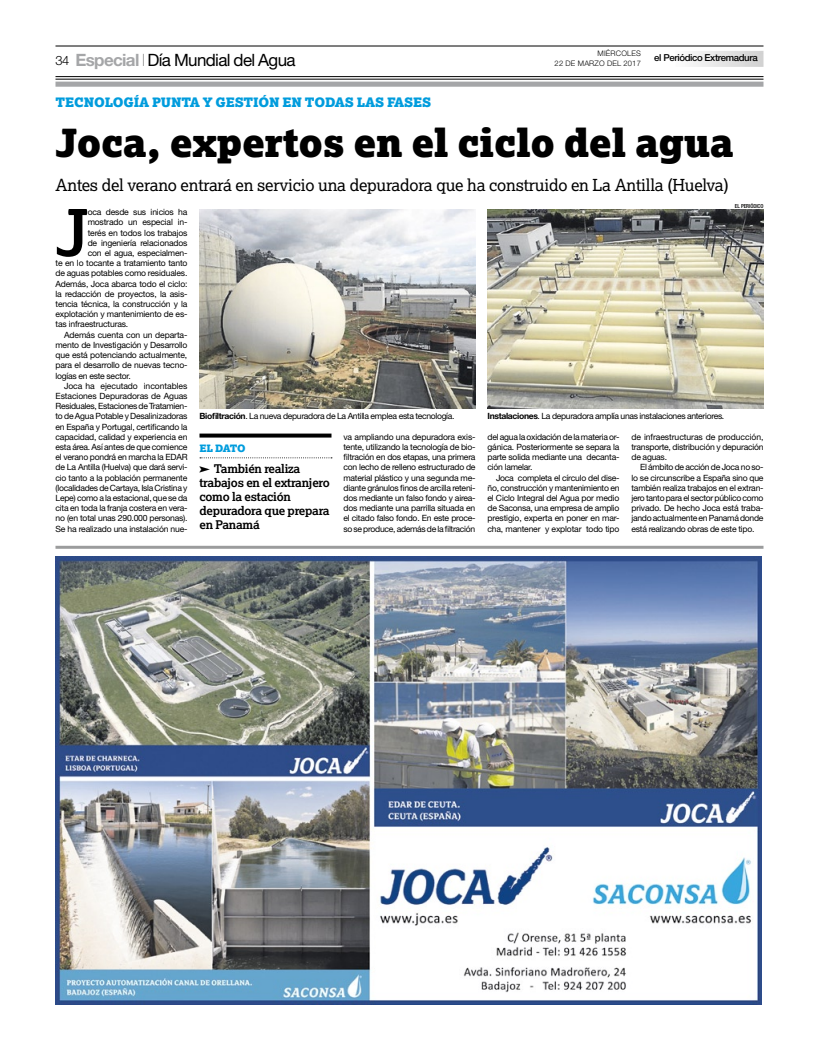
<style>
.page{position:relative;width:819px;height:1049px;background:#fff}
.page>*{position:absolute;margin:0;border:0;box-sizing:border-box;transform-origin:0 0}
.t1{font:700 64.6px "Lexia";color:#000}
.t2{font:900 38.8px "Lexia";letter-spacing:-.01em;color:#000}
.t3{font:17px "Helvetica Neue LT Std";letter-spacing:-.04em;color:#000}
.t4{font:16.6px "Lexia";letter-spacing:-.015em;color:#000}
.t5{font:900 13px "Lexia";letter-spacing:-.01em;color:#009cdd}
.t6{font:700 12px/14px "Lexia";letter-spacing:-.025em;color:#000}
.t7{font:900 10.2px "Lexia";color:#009cdd}
.t8{font:500 9.6px "Helvetica Neue LT Std";letter-spacing:-.04em;color:#000}
.t9{font:8.6px/10.2px "Helvetica Neue LT Std";letter-spacing:-.025em;color:#000;text-align:justify}
.t10{font:300 7.6px/9.6px "Helvetica Neue";letter-spacing:.02em;color:#000;text-align:right}
.t11{font:500 condensed 5.5px "Helvetica Neue LT Std";letter-spacing:-.005em;color:#000}
.s1{font-family:"Helvetica Neue";font-weight:300;font-size:12.9px}
.s2{font-weight:700;color:#a5a6a8}
.s3{font-weight:200}
.s4{font-weight:700}
.s5{font-family:"Pointers";font-weight:400}
</style>
<div class="page">
<hr style="left:56px;top:546px;width:708px;height:3px;background:#9b9c9d">
<svg style="left:200px;top:434px;width:132px;height:4px"></svg>
<svg style="left:200px;top:457px;width:132px;height:1px"></svg>
<img style="left:200px;top:209px;width:276px;height:199px">
<img style="left:488px;top:209px;width:276px;height:199px">
<hr style="left:56px;top:76px;width:708px;height:1px;background:#000">
<hr style="left:56px;top:79px;width:708px;height:1px;background:#000">
<div style="left:56px;top:82px;width:708px;height:5px;background:#a5a6a8"></div>
<div style="left:673px;top:51px;width:91px;height:15px;background:#e8e8e8"></div>
<img style="left:673px;top:51px;width:90px;height:15px">
<hr style="left:56px;top:46px;width:708px;height:1px;background:#000">
<img style="left:56px;top:557px;width:705px;height:448px">
<p class="t10" style="left:555px;top:49px;width:88px">MIÉRCOLES<br>22 DE MARZO DEL 2017</p>
<h3 class="t3" style="left:56px;top:50px;width:242px"><span class="s1">34</span> <span class="s2">Especial</span> <span class="s3">I</span> Día Mundial del Agua</h3>
<p class="t8" style="left:654px;top:52px;width:105px">el Periódico Extremadura</p>
<h3 class="t5" style="left:56px;top:93px;width:126px">TECNOLOGÍA PUNTA</h3>
<h3 class="t5" style="left:203px;top:93px;width:230px">Y GESTIÓN EN TODAS LAS FASES</h3>
<h2 class="t2" style="left:56px;top:117px;width:680px">JOCA, EXPERTOS EN EL CICLO DEL AGUA</h2>
<h3 class="t4" style="left:56px;top:175px;width:675px">Antes del verano entrará en servicio una depuradora que ha construido en La Antilla (Huelva)</h3>
<h1 class="t1" style="left:56px;top:192px;width:35px">J</h1>
<p class="t9" style="left:88px;top:207px;width:101px">oca desde sus inicios ha</p>
<p class="t9" style="left:88px;top:217px;width:101px">mostrado un especial in-</p>
<p class="t9" style="left:88px;top:227px;width:101px">terés en todos los trabajos</p>
<p class="t9" style="left:88px;top:238px;width:101px">de ingeniería relacionados</p>
<p class="t9" style="left:88px;top:248px;width:101px">con el agua, especialmen-</p>
<p class="t9" style="left:56px;top:258px;width:134px">te en lo tocante a tratamiento tanto</p>
<p class="t9" style="left:56px;top:268px;width:133px">de aguas potables como residuales.</p>
<p class="t9" style="left:56px;top:278px;width:134px">Además, Joca abarca todo el ciclo:</p>
<p class="t9" style="left:56px;top:289px;width:134px">la redacción de proyectos, la asis-</p>
<p class="t9" style="left:56px;top:299px;width:133px">tencia técnica, la construcción y la</p>
<p class="t9" style="left:56px;top:309px;width:134px">explotación y mantenimiento de es-</p>
<p class="t9" style="left:56px;top:319px;width:74px">tas infraestructuras.</p>
<p class="t9" style="left:64px;top:329px;width:125px">Además cuenta con un departa-</p>
<p class="t9" style="left:56px;top:340px;width:134px">mento de Investigación y Desarrollo</p>
<p class="t9" style="left:56px;top:350px;width:133px">que está potenciando actualmente,</p>
<p class="t9" style="left:56px;top:360px;width:134px">para el desarrollo de nuevas tecno-</p>
<p class="t9" style="left:56px;top:370px;width:77px">logías en este sector.</p>
<p class="t9" style="left:64px;top:380px;width:125px">Joca ha ejecutado incontables</p>
<p class="t9" style="left:56px;top:391px;width:134px">Estaciones Depuradoras de Aguas</p>
<p class="t9" style="left:56px;top:401px;width:134px">Residuales, Estaciones de Tratamien-</p>
<p class="t9" style="left:56px;top:411px;width:134px">to de Agua Potable y Desalinizadoras</p>
<p class="t9" style="left:56px;top:421px;width:134px">en España y Portugal, certificando la</p>
<p class="t9" style="left:56px;top:431px;width:133px">capacidad, calidad y experiencia en</p>
<p class="t9" style="left:56px;top:442px;width:134px">esta área. Así antes de que comience</p>
<p class="t9" style="left:56px;top:452px;width:134px">el verano pondrá en marcha la EDAR</p>
<p class="t9" style="left:56px;top:462px;width:134px">de La Antilla (Huelva) que dará servi-</p>
<p class="t9" style="left:56px;top:472px;width:133px">cio tanto a la población permanente</p>
<p class="t9" style="left:56px;top:482px;width:133px">(localidades de Cartaya, Isla Cristina y</p>
<p class="t9" style="left:56px;top:493px;width:134px">Lepe) como a la estacional, que se da</p>
<p class="t9" style="left:56px;top:503px;width:134px">cita en toda la franja costera en vera-</p>
<p class="t9" style="left:56px;top:513px;width:134px">no (en total unas 290.000 personas).</p>
<p class="t9" style="left:56px;top:523px;width:134px">Se ha realizado una instalación nue-</p>
<p class="t11" style="left:735px;top:203px;width:30px">EL PERIÓDICO</p>
<p class="t9" style="left:200px;top:411px;width:257px"><span class="s4">Biofiltración</span>. La nueva depuradora de La Antilla emplea esta tecnología.</p>
<p class="t9" style="left:344px;top:431px;width:134px">va ampliando una depuradora exis&shy;tente, utilizando la tecnología de bio&shy;filtración en dos etapas, una primera con lecho de relleno estructurado de material plástico y una segunda me&shy;diante gránulos finos de arcilla reteni&shy;dos mediante un falso fondo y airea&shy;dos mediante una parrilla situada en el citado falso fondo. En este proce&shy;so se produce, además de la filtración</p>
<p class="t9" style="left:488px;top:431px;width:134px">del agua la oxidación de la materia or&shy;gánica. Posteriormente se separa la parte solida mediante una decanta&shy;ción lamelar.</p>
<p class="t9" style="left:488px;top:411px;width:238px"><span class="s4">Instalaciones</span>. La depuradora amplía unas instalaciones anteriores.</p>
<p class="t9" style="left:632px;top:431px;width:134px">de infraestructuras de producción, transporte, distribución y depuración de aguas.</p>
<p class="t9" style="left:632px;top:462px;width:134px;text-indent:9px">El ámbito de acción de Joca no so&shy;lo se circunscribe a España sino que también realiza trabajos en el extran&shy;jero tanto para el sector público como privado. De hecho Joca está traba&shy;jando actualmente en Panamá donde está realizando obras de este tipo.</p>
<p class="t7" style="left:200px;top:441px;width:32px">EL DATO</p>
<h3 class="t6" style="left:200px;top:462px;width:132px"><span class="s5">d</span> También realiza trabajos en el extranjero como la estación depuradora que prepara en Panamá</h3>
<p class="t9" style="left:488px;top:472px;width:134px;text-indent:9px">Joca completa el círculo del dise&shy;ño, construcción y mantenimiento en el Ciclo Integral del Agua por medio de Saconsa, una empresa de amplio prestigio, experta en poner en mar&shy;cha, mantener y explotar todo tipo</p>
</div>
